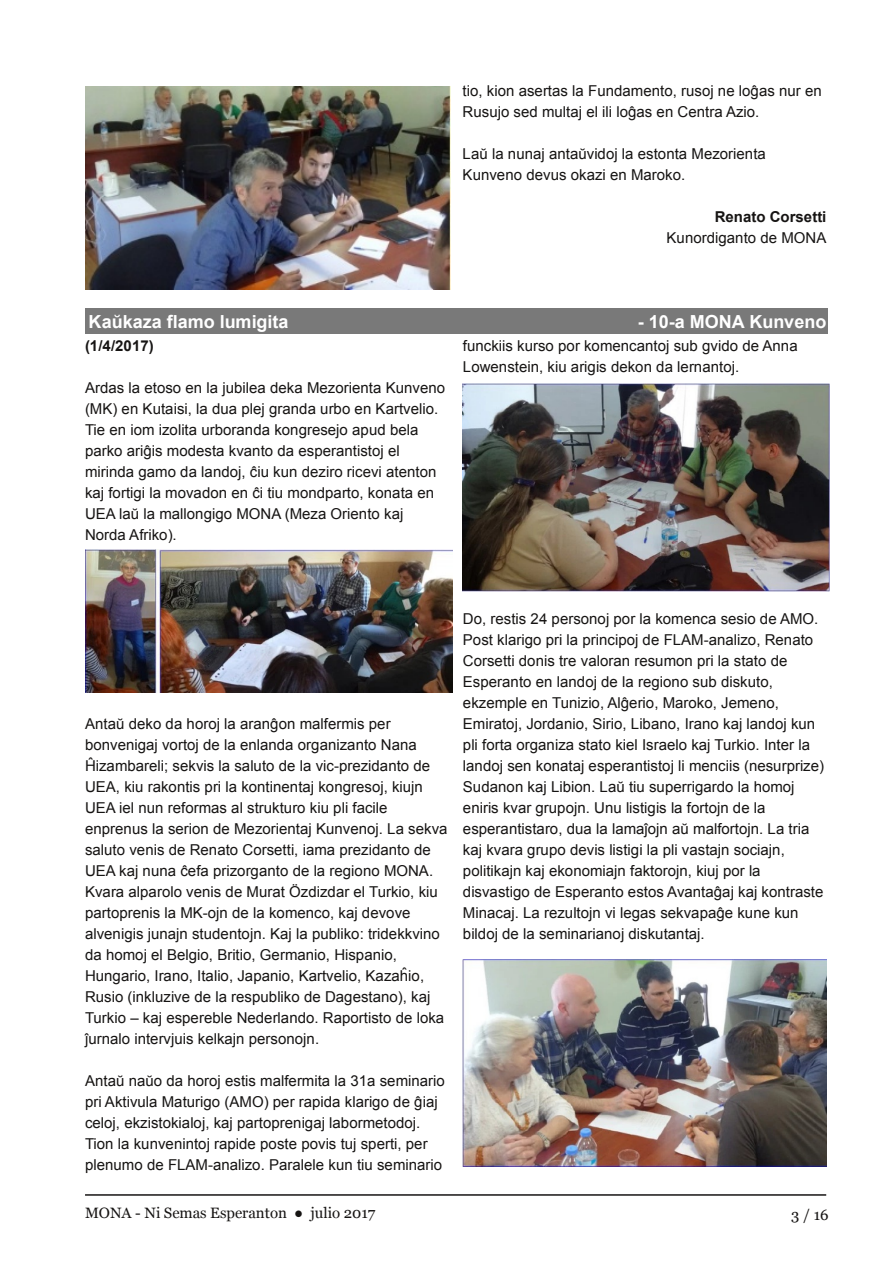
<style>
.page{position:relative;width:893px;height:1263px;background:#fff}
.page>*{position:absolute;margin:0;border:0;box-sizing:border-box;transform-origin:0 0}
.t1{font:700 18px "Arial";color:#fff}
.t2{font:15px/21px "Arial";letter-spacing:.005em;color:#161413}
.t3{font:15px "Georgia";color:#161413}
.t4{font:700 15px "Arial";color:#161413}
</style>
<div class="page">
<hr style="left:85px;top:1194px;width:741px;height:2px;background:#161413">
<img style="left:85px;top:87px;width:366px;height:202px">
<div style="left:85px;top:308px;width:742px;height:26px;background:#797979"></div>
<img style="left:85px;top:550px;width:367px;height:143px">
<img style="left:463px;top:383px;width:366px;height:209px">
<img style="left:462px;top:960px;width:365px;height:207px">
<p class="t2" style="left:463px;top:80px;width:361px">tio, kion asertas la Fundamento, rusoj ne loĝas nur en<br>Rusujo sed multaj el ili loĝas en Centra Azio.</p>
<p class="t2" style="left:463px;top:143px;width:305px">Laŭ la nunaj antaŭvidoj la estonta Mezorienta<br>Kunveno devus okazi en Maroko.</p>
<p class="t4" style="left:715px;top:208px;width:113px">Renato Corsetti</p>
<p class="t2" style="left:667px;top:227px;width:161px">Kunordiganto de MONA</p>
<p class="t1" style="left:89px;top:312px;width:201px">Kaŭkaza flamo lumigita</p>
<p class="t4" style="left:85px;top:337px;width:70px">(1/4/2017)</p>
<p class="t2" style="left:85px;top:377px;width:362px">Ardas la etoso en la jubilea deka Mezorienta Kunveno (MK) en Kutaisi, la dua plej granda urbo en Kartvelio.<br>Tie en iom izolita urboranda kongresejo apud bela parko ariĝis modesta kvanto da esperantistoj el mirinda gamo da landoj, ĉiu kun deziro ricevi atenton kaj fortigi la movadon en ĉi tiu mondparto, konata en UEA laŭ la mallongigo MONA (Meza Oriento kaj Norda Afriko).</p>
<p class="t1" style="left:638px;top:312px;width:190px">- 10-a MONA Kunveno</p>
<p class="t2" style="left:463px;top:335px;width:336px">funckiis kurso por komencantoj sub gvido de Anna<br>Lowenstein, kiu arigis dekon da lernantoj.</p>
<p class="t2" style="left:85px;top:713px;width:364px">Antaŭ deko da horoj la aranĝon malfermis per bonvenigaj vortoj de la enlanda organizanto Nana Ĥizambareli; sekvis la saluto de la vic-prezidanto de UEA, kiu rakontis pri la kontinentaj kongresoj, kiujn UEA iel nun reformas al strukturo kiu pli facile enprenus la serion de Mezorientaj Kunvenoj. La sekva saluto venis de Renato Corsetti, iama prezidanto de UEA kaj nuna ĉefa prizorganto de la regiono MONA.<br>Kvara alparolo venis de Murat Özdizdar el Turkio, kiu partoprenis la MK-ojn de la komenco, kaj devove alvenigis junajn studentojn. Kaj la publiko: tridekkvino da homoj el Belgio, Britio, Germanio, Hispanio, Hungario, Irano, Italio, Japanio, Kartvelio, Kazaĥio, Rusio (inkluzive de la respubliko de Dagestano), kaj Turkio – kaj espereble Nederlando. Raportisto de loka ĵurnalo intervjuis kelkajn personojn.</p>
<p class="t2" style="left:85px;top:1070px;width:361px">Antaŭ naŭo da horoj estis malfermita la 31a seminario pri Aktivula Maturigo (AMO) per rapida klarigo de ĝiaj celoj, ekzistokialoj, kaj partoprenigaj labormetodoj.<br>Tion la kunvenintoj rapide poste povis tuj sperti, per plenumo de FLAM-analizo. Paralele kun tiu seminario</p>
<p class="t3" style="left:85px;top:1205px;width:292px">MONA - Ni Semas Esperanton ● julio 2017</p>
<p class="t2" style="left:463px;top:608px;width:363px">Do, restis 24 personoj por la komenca sesio de AMO.<br>Post klarigo pri la principoj de FLAM-analizo, Renato Corsetti donis tre valoran resumon pri la stato de Esperanto en landoj de la regiono sub diskuto, ekzemple en Tunizio, Alĝerio, Maroko, Jemeno, Emiratoj, Jordanio, Sirio, Libano, Irano kaj landoj kun pli forta organiza stato kiel Israelo kaj Turkio. Inter la landoj sen konataj esperantistoj li menciis (nesurprize)<br>Sudanon kaj Libion. Laŭ tiu superrigardo la homoj eniris kvar grupojn. Unu listigis la fortojn de la esperantistaro, dua la lamaĵojn aŭ malfortojn. La tria kaj kvara grupo devis listigi la pli vastajn sociajn, politikajn kaj ekonomiajn faktorojn, kiuj por la disvastigo de Esperanto estos Avantaĝaj kaj kontraste Minacaj. La rezultojn vi legas sekvapaĝe kune kun bildoj de la seminarianoj diskutantaj.</p>
<p class="t3" style="left:791px;top:1206px;width:39px">3/16</p>
</div>
